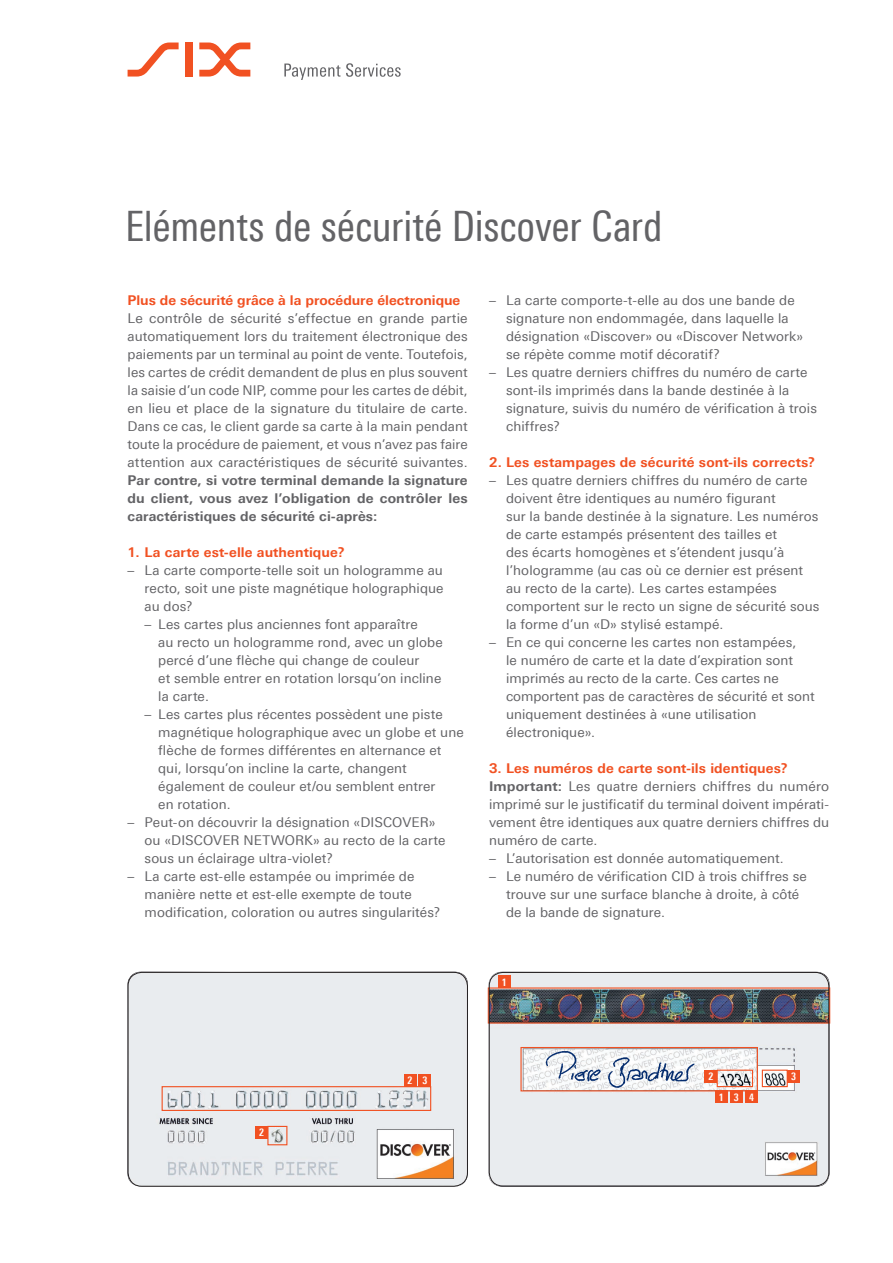
<style>
.page{position:relative;width:893px;height:1263px;background:#fff}
.page>*{position:absolute;margin:0;border:0;box-sizing:border-box;transform-origin:0 0}
.t1{font:42px "Linotype Univers 420 Cn";letter-spacing:-.005em;color:#636366}
.t2{font:13.5px/18px "Linotype Univers 430";letter-spacing:.01em;color:#636366}
.t3{font:700 13.5px "Linotype Univers 630";letter-spacing:.005em;color:#f15122}
.t4{font:700 13.5px/18px "Linotype Univers 630";letter-spacing:.01em;color:#636366;text-align:justify}
.t5{font:700 10.5px "Linotype Univers 620 Cn";color:#fff}
.s1{font-family:"Linotype Univers 630";font-weight:700}
</style>
<div class="page">
<svg style="left:128px;top:43px;width:51px;height:34px"></svg>
<div style="left:185px;top:43px;width:8px;height:34px;background:#f15122"></div>
<svg style="left:199px;top:43px;width:51px;height:34px"></svg>
<svg style="left:284px;top:63px;width:117px;height:17px"></svg>
<img style="left:127px;top:971px;width:341px;height:216px">
<div style="left:267px;top:1126px;width:20px;height:19px;border:1px solid #f15122"></div>
<div style="left:162px;top:1086px;width:269px;height:25px;border:1px solid #f15122"></div>
<div style="left:255px;top:1126px;width:13px;height:12px;background:#f15122"></div>
<div style="left:404px;top:1074px;width:12px;height:13px;background:#f15122"></div>
<div style="left:418px;top:1074px;width:13px;height:13px;background:#f15122"></div>
<div style="left:128px;top:972px;width:340px;height:214px;border:1px solid #231f20;border-radius:14px"></div>
<img style="left:489px;top:972px;width:340px;height:215px">
<div style="left:520px;top:1047px;width:238px;height:44px;border:1px solid #f15122"></div>
<div style="left:717px;top:1069px;width:36px;height:18px;border:1px solid #f15122"></div>
<div style="left:762px;top:1069px;width:26px;height:18px;border:1px solid #f15122"></div>
<img style="left:541px;top:1045px;width:160px;height:49px">
<div style="left:498px;top:975px;width:13px;height:13px;background:#f15122"></div>
<div style="left:715px;top:1090px;width:12px;height:13px;background:#f15122"></div>
<div style="left:705px;top:1070px;width:12px;height:12px;background:#f15122"></div>
<div style="left:730px;top:1090px;width:13px;height:13px;background:#f15122"></div>
<div style="left:787px;top:1070px;width:13px;height:12px;background:#f15122"></div>
<div style="left:745px;top:1090px;width:13px;height:13px;background:#f15122"></div>
<div style="left:489px;top:972px;width:340px;height:214px;border:1px solid #231f20;border-radius:14px"></div>
<h1 class="t1" style="left:125px;top:201px;width:539px">Eléments de sécurité Discover Card</h1>
<p class="t3" style="left:128px;top:292px;width:334px">Plus de sécurité grâce à la procédure électronique</p>
<p class="t2" style="left:128px;top:309px;width:342px;text-align:justify">Le contrôle de sécurité s’effectue en grande partie automatiquement lors du traitement électronique des paiements par un terminal au point de vente. Toutefois, les cartes de crédit demandent de plus en plus souvent la saisie d’un code NIP, comme pour les cartes de débit, en lieu et place de la signature du titulaire de carte.<br>Dans ce cas, le client garde sa carte à la main pendant toute la procédure de paiement, et vous n’avez pas faire attention aux caractéristiques de sécurité suivantes.</p>
<p class="t4" style="left:128px;top:471px;width:342px">Par contre, si votre terminal demande la signature du client, vous avez l’obligation de contrôler les caractéristiques de sécurité ci-après:</p>
<p class="t3" style="left:128px;top:544px;width:219px">1. La carte est-elle authentique?</p>
<p class="t2" style="left:145px;top:561px;width:300px;text-align:justify;text-indent:-17px">– La carte comporte-telle soit un hologramme au recto, soit une piste magnétique holographique au dos?</p>
<p class="t2" style="left:158px;top:615px;width:286px;text-indent:-14px">– Les cartes plus anciennes font apparaître<br>au recto un hologramme rond, avec un globe percé d’une flèche qui change de couleur<br>et semble entrer en rotation lorsqu’on incline la carte.</p>
<p class="t2" style="left:158px;top:705px;width:307px;text-indent:-14px">– Les cartes plus récentes possèdent une piste magnétique holographique avec un globe et une flèche de formes différentes en alternance et qui, lorsqu’on incline la carte, changent également de couleur et/ou semblent entrer<br>en rotation.</p>
<p class="t2" style="left:145px;top:813px;width:302px;text-indent:-17px">– Peut-on découvrir la désignation «DISCOVER» ou «DISCOVER NETWORK» au recto de la carte sous un éclairage ultra-violet?</p>
<p class="t2" style="left:145px;top:867px;width:297px;text-indent:-17px">– La carte est-elle estampée ou imprimée de manière nette et est-elle exempte de toute modification, coloration ou autres singularités?</p>
<p class="t2" style="left:506px;top:291px;width:299px;text-indent:-17px">– La carte comporte-t-elle au dos une bande de signature non endommagée, dans laquelle la désignation «Discover» ou «Discover Network» se répète comme motif décoratif?</p>
<p class="t2" style="left:506px;top:363px;width:312px;text-indent:-17px">– Les quatre derniers chiffres du numéro de carte sont-ils imprimés dans la bande destinée à la signature, suivis du numéro de vérification à trois chiffres?</p>
<p class="t3" style="left:489px;top:454px;width:328px">2. Les estampages de sécurité sont-ils corrects?</p>
<p class="t2" style="left:506px;top:471px;width:315px;text-indent:-17px">– Les quatre derniers chiffres du numéro de carte doivent être identiques au numéro figurant<br>sur la bande destinée à la signature. Les numéros de carte estampés présentent des tailles et<br>des écarts homogènes et s’étendent jusqu’à l’hologramme (au cas où ce dernier est présent au recto de la carte). Les cartes estampées comportent sur le recto un signe de sécurité sous la forme d’un «D» stylisé estampé.</p>
<p class="t2" style="left:506px;top:633px;width:310px;text-indent:-17px">– En ce qui concerne les cartes non estampées,<br>le numéro de carte et la date d’expiration sont imprimés au recto de la carte. Ces cartes ne comportent pas de caractères de sécurité et sont uniquement destinées à «une utilisation électronique».</p>
<p class="t3" style="left:489px;top:760px;width:300px">3. Les numéros de carte sont-ils identiques?</p>
<p class="t2" style="left:489px;top:777px;width:342px;text-align:justify"><span class="s1">Important:</span> Les quatre derniers chiffres du numéro imprimé sur le justificatif du terminal doivent impérati&shy;vement être identiques aux quatre derniers chiffres du numéro de carte.</p>
<p class="t2" style="left:489px;top:849px;width:296px">– L’autorisation est donnée automatiquement.</p>
<p class="t2" style="left:506px;top:867px;width:302px;text-indent:-17px">– Le numéro de vérification CID à trois chiffres se trouve sur une surface blanche à droite, à côté de la bande de signature.</p>
<p class="t5" style="left:502px;top:976px;width:6px">1</p>
<p class="t5" style="left:259px;top:1126px;width:6px">2</p>
<p class="t5" style="left:408px;top:1074px;width:21px">2 3</p>
<p class="t5" style="left:708px;top:1070px;width:6px">2</p>
<p class="t5" style="left:719px;top:1091px;width:6px">1</p>
<p class="t5" style="left:734px;top:1091px;width:6px">3</p>
<p class="t5" style="left:749px;top:1091px;width:6px">4</p>
<p class="t5" style="left:791px;top:1070px;width:6px">3</p>
</div>
